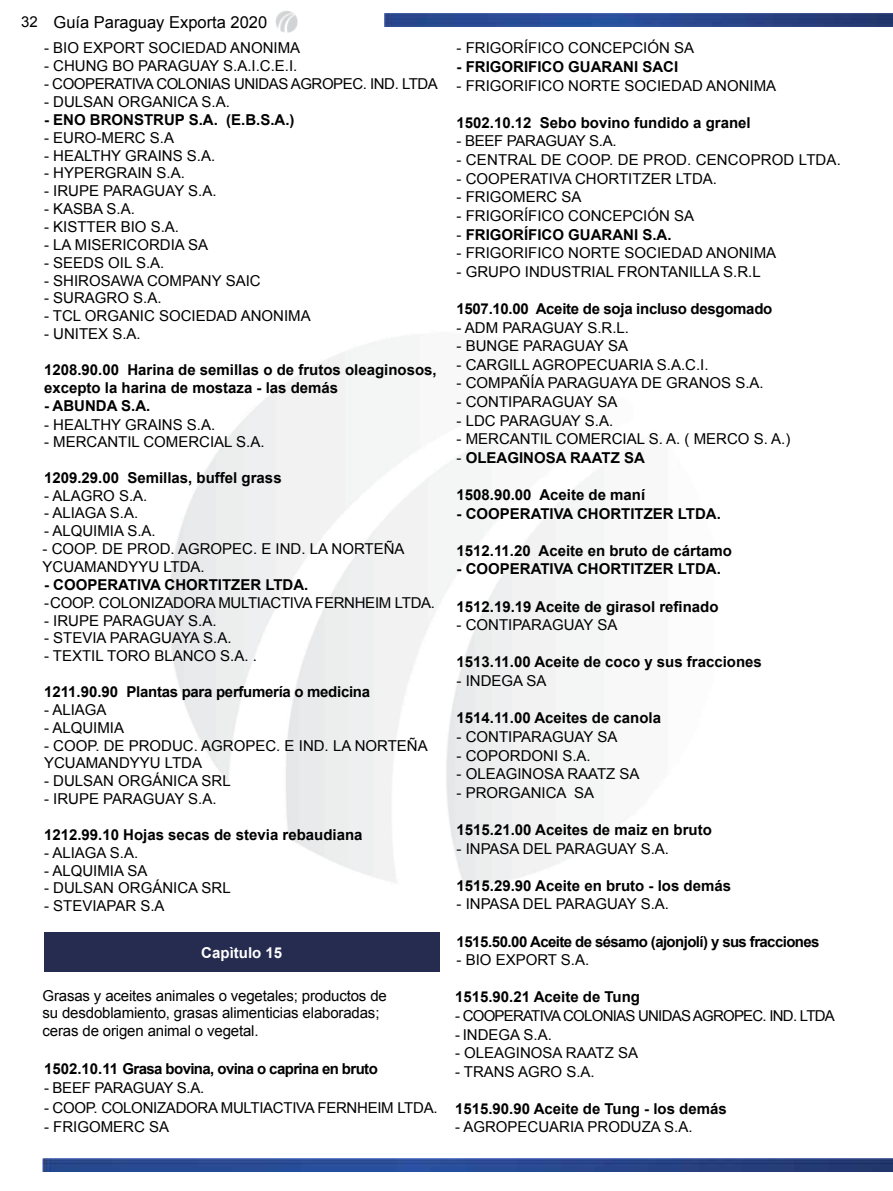
<style>
.page{position:relative;width:893px;height:1191px;background:#fff}
.page>*{position:absolute;margin:0;border:0;box-sizing:border-box;transform-origin:0 0}
.t1{font:16.5px "Arial";color:#000}
.t2{font:15px/17.9px "Arial";color:#000}
.t3{font:700 15px/17.9px "Arial";color:#000}
.t4{font:15px "Arial";letter-spacing:-.02em;color:#000}
.t5{font:700 15px "Arial";letter-spacing:-.04em;color:#000}
.t6{font:700 15px "Arial";letter-spacing:-.02em;color:#000}
.t7{font:15px "Arial";letter-spacing:-.05em;color:#000}
.t8{font:15px "Arial";letter-spacing:-.03em;color:#000}
.t9{font:700 15px "Arial";color:#fff}
.s1{font-size:15px}
.s2{font-weight:400}
</style>
<div class="page">
<img style="left:43px;top:1158px;width:850px;height:13px">
<img style="left:276px;top:11px;width:22px;height:22px">
<img style="left:385px;top:14px;width:508px;height:13px">
<div style="left:44px;top:932px;width:395px;height:39px;background:#262c50"></div>
<p class="t1" style="left:21px;top:11px;width:247px"><span class="s1">32</span> Guía Paraguay Exporta 2020</p>
<p class="t2" style="left:44px;top:39px;width:258px">- BIO EXPORT SOCIEDAD ANONIMA</p>
<p class="t2" style="left:44px;top:57px;width:255px">- CHUNG BO PARAGUAY S.A.I.C.E.I.</p>
<p class="t8" style="left:44px;top:74px;width:395px">- COOPERATIVA COLONIAS UNIDAS AGROPEC. IND. LTDA</p>
<p class="t2" style="left:44px;top:93px;width:187px">- DULSAN ORGANICA S.A.</p>
<p class="t3" style="left:44px;top:111px;width:252px">- ENO BRONSTRUP S.A. (E.B.S.A.)</p>
<p class="t2" style="left:44px;top:128px;width:132px">- EURO-MERC S.A</p>
<p class="t2" style="left:44px;top:146px;width:173px">- HEALTHY GRAINS S.A.</p>
<p class="t2" style="left:44px;top:164px;width:142px">- HYPERGRAIN S.A.</p>
<p class="t2" style="left:44px;top:182px;width:174px">- IRUPE PARAGUAY S.A.</p>
<p class="t2" style="left:44px;top:200px;width:92px">- KASBA S.A.</p>
<p class="t2" style="left:44px;top:218px;width:137px">- KISTTER BIO S.A.</p>
<p class="t2" style="left:44px;top:236px;width:166px">- LA MISERICORDIA SA</p>
<p class="t2" style="left:44px;top:253px;width:122px">- SEEDS OIL S.A.</p>
<p class="t2" style="left:44px;top:271px;width:218px">- SHIROSAWA COMPANY SAIC</p>
<p class="t2" style="left:44px;top:289px;width:119px">- SURAGRO S.A.</p>
<p class="t2" style="left:44px;top:307px;width:268px">- TCL ORGANIC SOCIEDAD ANONIMA</p>
<p class="t2" style="left:44px;top:325px;width:98px">- UNITEX S.A.</p>
<p class="t3" style="left:44px;top:361px;width:394px">1208.90.00 Harina de semillas o de frutos oleaginosos, excepto la harina de mostaza - las demás</p>
<p class="t3" style="left:44px;top:397px;width:108px">- ABUNDA S.A.</p>
<p class="t2" style="left:44px;top:415px;width:173px">- HEALTHY GRAINS S.A.</p>
<p class="t2" style="left:44px;top:433px;width:222px">- MERCANTIL COMERCIAL S.A.</p>
<p class="t3" style="left:44px;top:469px;width:239px">1209.29.00 Semillas, buffel grass</p>
<p class="t2" style="left:44px;top:486px;width:105px">- ALAGRO S.A.</p>
<p class="t2" style="left:44px;top:504px;width:96px">- ALIAGA S.A.</p>
<p class="t2" style="left:44px;top:522px;width:113px">- ALQUIMIA S.A.</p>
<p class="t2" style="left:43px;top:540px;width:364px">- COOP. DE PROD. AGROPEC. E IND. LA NORTEÑA<br>YCUAMANDYYU LTDA.</p>
<p class="t3" style="left:44px;top:576px;width:266px">- COOPERATIVA CHORTITZER LTDA.</p>
<p class="t4" style="left:44px;top:592px;width:393px">- COOP. COLONIZADORA MULTIACTIVA FERNHEIM LTDA.</p>
<p class="t2" style="left:44px;top:611px;width:174px">- IRUPE PARAGUAY S.A.</p>
<p class="t2" style="left:44px;top:629px;width:189px">- STEVIA PARAGUAYA S.A.</p>
<p class="t2" style="left:44px;top:647px;width:214px">- TEXTIL TORO BLANCO S.A. .</p>
<p class="t6" style="left:44px;top:681px;width:328px">1211.90.90 Plantas para perfumería o medicina</p>
<p class="t2" style="left:44px;top:700px;width:64px">- ALIAGA</p>
<p class="t2" style="left:44px;top:718px;width:82px">- ALQUIMIA</p>
<p class="t2" style="left:44px;top:736px;width:385px">- COOP. DE PRODUC. AGROPEC. E IND. LA NORTEÑA<br>YCUAMANDYYU LTDA</p>
<p class="t2" style="left:44px;top:772px;width:188px">- DULSAN ORGÁNICA SRL</p>
<p class="t2" style="left:44px;top:790px;width:174px">- IRUPE PARAGUAY S.A.</p>
<p class="t3" style="left:44px;top:826px;width:320px">1212.99.10 Hojas secas de stevia rebaudiana</p>
<p class="t2" style="left:44px;top:843px;width:96px">- ALIAGA S.A.</p>
<p class="t2" style="left:44px;top:861px;width:105px">- ALQUIMIA SA</p>
<p class="t2" style="left:44px;top:879px;width:188px">- DULSAN ORGÁNICA SRL</p>
<p class="t2" style="left:44px;top:897px;width:122px">- STEVIAPAR S.A</p>
<p class="t9" style="left:201px;top:941px;width:82px">Capìtulo 15</p>
<p class="t2" style="left:43px;top:986px;width:346px">Grasas y aceites animales o vegetales; productos de su desdoblamiento, grasas alimenticias elaboradas; ceras de origen animal o vegetal.</p>
<p class="t5" style="left:44px;top:1057px;width:335px">1502.10.11 Grasa bovina, ovina o caprina en bruto</p>
<p class="t4" style="left:44px;top:1077px;width:162px">- BEEF PARAGUAY S.A.</p>
<p class="t4" style="left:44px;top:1097px;width:395px">- COOP. COLONIZADORA MULTIACTIVA FERNHEIM LTDA.</p>
<p class="t2" style="left:44px;top:1117px;width:127px">- FRIGOMERC SA</p>
<p class="t2" style="left:456px;top:39px;width:239px">- FRIGORÍFICO CONCEPCIÓN SA</p>
<p class="t3" style="left:456px;top:58px;width:223px">- FRIGORIFICO GUARANI SACI</p>
<p class="t2" style="left:456px;top:76px;width:321px">- FRIGORIFICO NORTE SOCIEDAD ANONIMA</p>
<p class="t3" style="left:456px;top:114px;width:296px">1502.10.12 Sebo bovino fundido a granel</p>
<p class="t4" style="left:456px;top:131px;width:162px">- BEEF PARAGUAY S.A.</p>
<p class="t2" style="left:456px;top:151px;width:386px">- CENTRAL DE COOP. DE PROD. CENCOPROD LTDA.</p>
<p class="t2" style="left:456px;top:169px;width:262px">- COOPERATIVA CHORTITZER LTDA.</p>
<p class="t2" style="left:456px;top:188px;width:127px">- FRIGOMERC SA</p>
<p class="t2" style="left:456px;top:207px;width:239px">- FRIGORÍFICO CONCEPCIÓN SA</p>
<p class="t3" style="left:456px;top:225px;width:217px"><span class="s2">-</span> FRIGORÍFICO GUARANI S.A.</p>
<p class="t2" style="left:456px;top:244px;width:321px">- FRIGORIFICO NORTE SOCIEDAD ANONIMA</p>
<p class="t2" style="left:456px;top:262px;width:306px">- GRUPO INDUSTRIAL FRONTANILLA S.R.L</p>
<p class="t6" style="left:456px;top:298px;width:317px">1507.10.00 Aceite de soja incluso desgomado</p>
<p class="t2" style="left:456px;top:318px;width:174px">- ADM PARAGUAY S.R.L.</p>
<p class="t2" style="left:456px;top:337px;width:173px">- BUNGE PARAGUAY SA</p>
<p class="t2" style="left:456px;top:355px;width:254px">- CARGILL AGROPECUARIA S.A.C.I.</p>
<p class="t2" style="left:456px;top:374px;width:309px">- COMPAÑÍA PARAGUAYA DE GRANOS S.A.</p>
<p class="t2" style="left:456px;top:393px;width:162px">- CONTIPARAGUAY SA</p>
<p class="t2" style="left:456px;top:411px;width:158px">- LDC PARAGUAY S.A.</p>
<p class="t2" style="left:456px;top:430px;width:335px">- MERCANTIL COMERCIAL S. A. ( MERCO S. A.)</p>
<p class="t3" style="left:456px;top:449px;width:190px"><span class="s2">-</span> OLEAGINOSA RAATZ SA</p>
<p class="t3" style="left:456px;top:486px;width:190px">1508.90.00 Aceite de maní</p>
<p class="t3" style="left:456px;top:504px;width:266px">- COOPERATIVA CHORTITZER LTDA.</p>
<p class="t3" style="left:456px;top:542px;width:277px">1512.11.20 Aceite en bruto de cártamo</p>
<p class="t3" style="left:456px;top:560px;width:266px">- COOPERATIVA CHORTITZER LTDA.</p>
<p class="t3" style="left:456px;top:597px;width:264px">1512.19.19 Aceite de girasol refinado</p>
<p class="t2" style="left:456px;top:616px;width:162px">- CONTIPARAGUAY SA</p>
<p class="t3" style="left:456px;top:653px;width:307px">1513.11.00 Aceite de coco y sus fracciones</p>
<p class="t2" style="left:456px;top:672px;width:92px">- INDEGA SA</p>
<p class="t3" style="left:456px;top:709px;width:206px">1514.11.00 Aceites de canola</p>
<p class="t2" style="left:456px;top:727px;width:162px">- CONTIPARAGUAY SA</p>
<p class="t2" style="left:456px;top:746px;width:136px">- COPORDONI S.A.</p>
<p class="t2" style="left:456px;top:765px;width:185px">- OLEAGINOSA RAATZ SA</p>
<p class="t2" style="left:456px;top:783px;width:139px">- PRORGANICA SA</p>
<p class="t3" style="left:456px;top:821px;width:257px">1515.21.00 Aceites de maiz en bruto</p>
<p class="t2" style="left:456px;top:839px;width:214px">- INPASA DEL PARAGUAY S.A.</p>
<p class="t3" style="left:456px;top:876px;width:276px">1515.29.90 Aceite en bruto - los demás</p>
<p class="t2" style="left:456px;top:895px;width:214px">- INPASA DEL PARAGUAY S.A.</p>
<p class="t5" style="left:456px;top:930px;width:365px">1515.50.00 Aceite de sésamo (ajonjolí) y sus fracciones</p>
<p class="t2" style="left:456px;top:951px;width:134px">- BIO EXPORT S.A.</p>
<p class="t3" style="left:455px;top:988px;width:187px">1515.90.21 Aceite de Tung</p>
<p class="t7" style="left:455px;top:1005px;width:381px">- COOPERATIVA COLONIAS UNIDAS AGROPEC. IND. LTDA</p>
<p class="t2" style="left:455px;top:1025px;width:98px">- INDEGA S.A.</p>
<p class="t2" style="left:455px;top:1044px;width:185px">- OLEAGINOSA RAATZ SA</p>
<p class="t2" style="left:455px;top:1062px;width:141px">- TRANS AGRO S.A.</p>
<p class="t3" style="left:455px;top:1100px;width:273px">1515.90.90 Aceite de Tung - los demás</p>
<p class="t2" style="left:455px;top:1117px;width:239px">- AGROPECUARIA PRODUZA S.A.</p>
</div>
